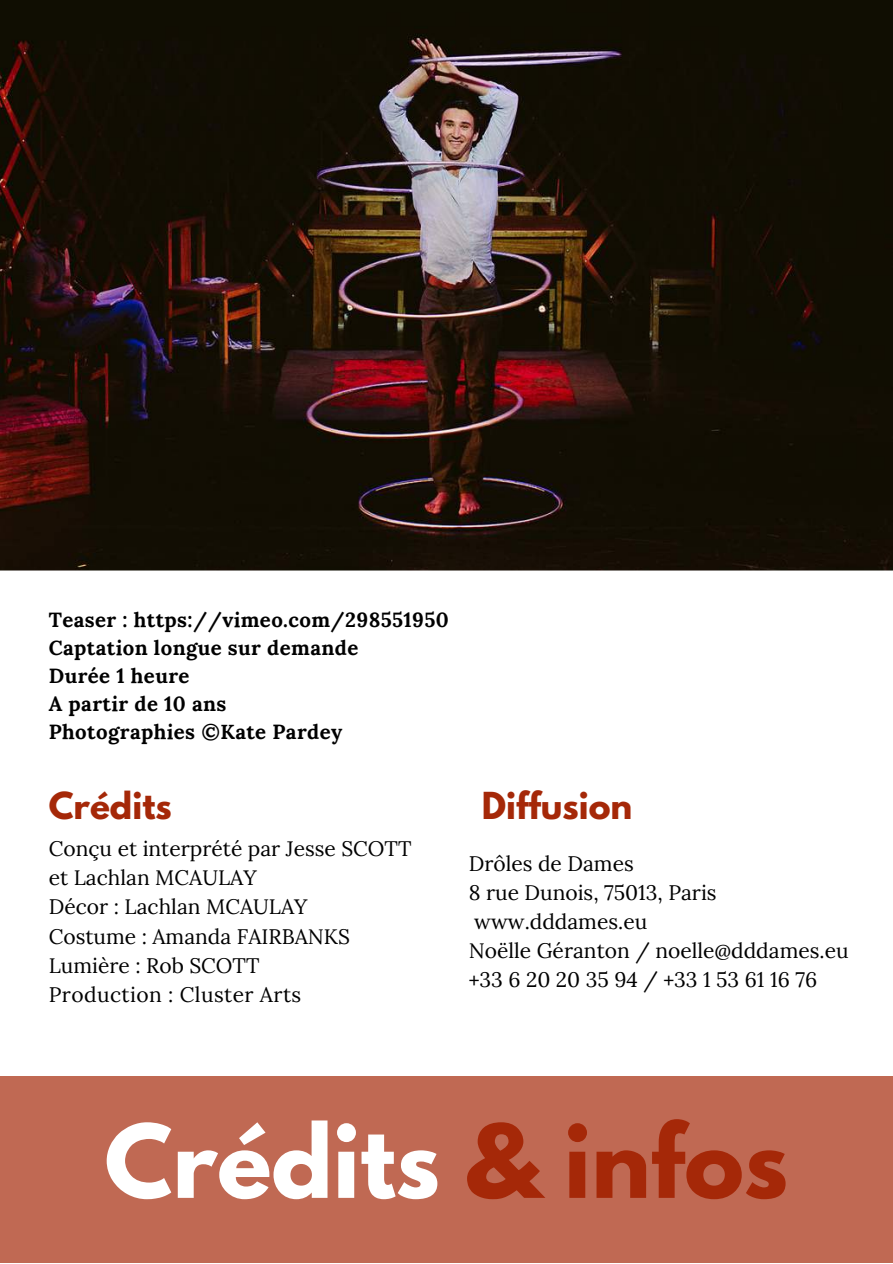
<style>
.page{position:relative;width:893px;height:1264px;background:#fff}
.page>*{position:absolute;margin:0;border:0;box-sizing:border-box;transform-origin:0 0}
.t1{font:700 89.85px "League Spartan";color:#fff}
.t2{font:700 33px "League Spartan";color:#a52808}
.t3{font:21px/29.2px "Lora";color:#000}
.t4{font:700 20.4px/28px "Lora";letter-spacing:.02em;color:#000}
.s1{color:#a52808}
</style>
<div class="page">
<img style="left:0;top:0;width:892px;height:570px">
<div style="left:0;top:1076px;width:892px;height:186px;background:#c06953"></div>
<p class="t4" style="left:49px;top:605px;width:401px">Teaser : https://vimeo.com/298551950<br>Captation longue sur demande<br>Durée 1 heure<br>A partir de 10 ans<br>Photographies ©Kate Pardey</p>
<h2 class="t2" style="left:49px;top:789px;width:124px">Crédits</h2>
<h2 class="t2" style="left:482px;top:789px;width:152px">Diffusion</h2>
<p class="t3" style="left:49px;top:833px;width:364px">Conçu et interprété par Jesse SCOTT et Lachlan MCAULAY<br>Décor : Lachlan MCAULAY<br>Costume : Amanda FAIRBANKS<br>Lumière : Rob SCOTT<br>Production : Cluster Arts</p>
<p class="t3" style="left:468px;top:848px;width:381px">Drôles de Dames<br>8 rue Dunois, 75013, Paris www.dddames.eu<br>Noëlle Géranton / noelle@dddames.eu +33 6 20 20 35 94 / +33 1 53 61 16 76</p>
<h1 class="t1" style="left:105px;top:1116px;width:685px">Crédits <span class="s1">&amp; infos</span></h1>
</div>
